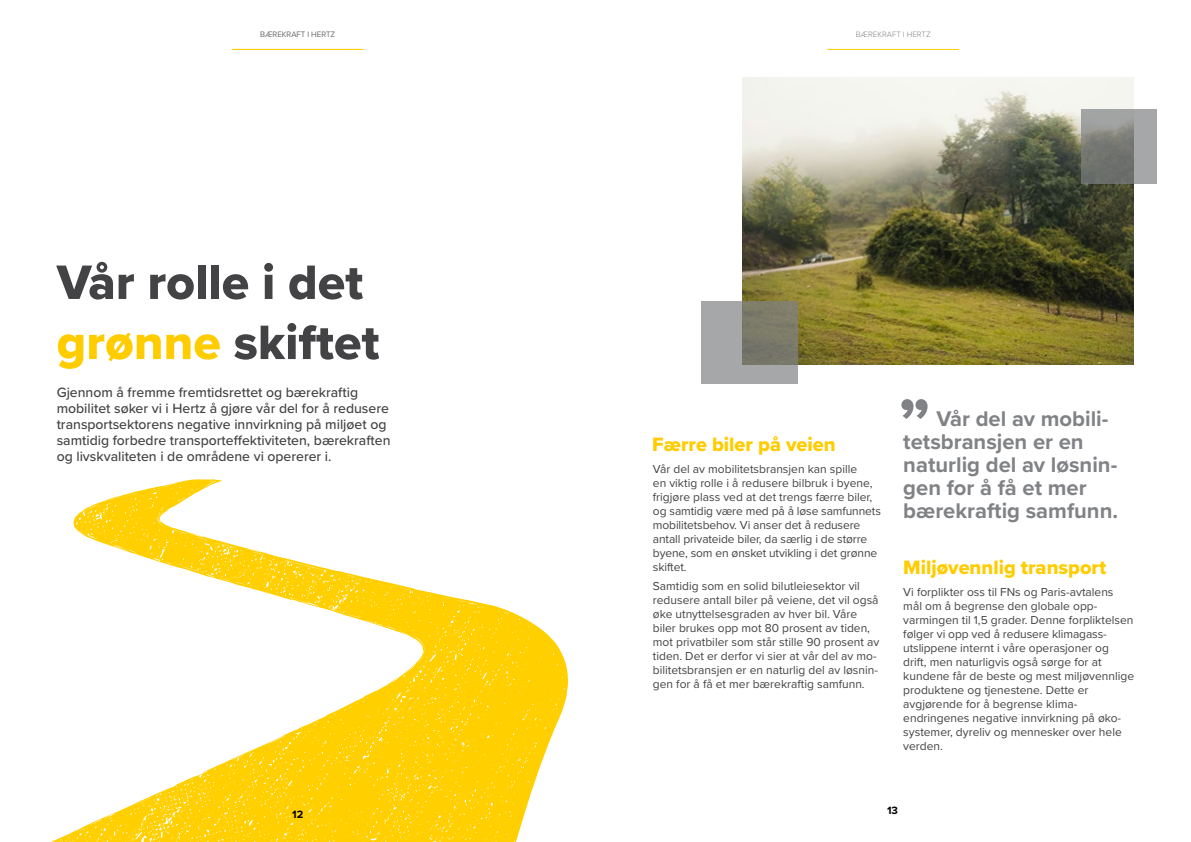
<style>
.page{position:relative;width:1191px;height:842px;background:#fff}
.page>*{position:absolute;margin:0;border:0;box-sizing:border-box;transform-origin:0 0}
.t1{font:62.3px "Proxima Nova Extrabld";color:#808285}
.t2{font:50.1px/60.1px "Proxima Nova Extrabld";color:#434244}
.t3{font:700 22px/23px "Proxima Nova";color:#808285}
.t4{font:20px "Proxima Nova Extrabld";color:#fc0}
.t5{font:500 14px/16px "Proxima Nova";color:#434244}
.t6{font:12px/14px "Proxima Nova";color:#434244}
.t7{font:700 11px "Proxima Nova";color:#000}
.t8{font:300 8px "Proxima Nova";color:#808285}
.s1{color:#fc0}
</style>
<div class="page">
<svg style="left:56px;top:485px;width:509px;height:357px"></svg>
<hr style="left:232px;top:49px;width:131px;height:1px;background:#fc0">
<img style="left:743px;top:78px;width:391px;height:286px">
<svg style="left:701px;top:301px;width:97px;height:83px;background:#92928c"></svg>
<svg style="left:1081px;top:109px;width:76px;height:74px;background:#8b8d8b"></svg>
<hr style="left:827px;top:49px;width:132px;height:1px;background:#fc0">
<p class="t8" style="left:260px;top:28px;width:77px">BÆREKRAFT I HERTZ</p>
<h2 class="t2" style="left:57px;top:251px;width:324px">Vår rolle i det <span class="s1">grønne</span> skiftet</h2>
<p class="t5" style="left:57px;top:383px;width:335px">Gjennom å fremme fremtidsrettet og bærekraftig mobilitet søker vi i Hertz å gjøre vår del for å redusere transportsektorens negative innvirkning på miljøet og samtidig forbedre transporteffektiviteten, bærekraften og livskvaliteten i de områdene vi opererer i.</p>
<p class="t7" style="left:292px;top:806px;width:13px">12</p>
<p class="t8" style="left:855px;top:28px;width:77px">BÆREKRAFT I HERTZ</p>
<h3 class="t4" style="left:652px;top:429px;width:185px">Færre biler på veien</h3>
<p class="t6" style="left:653px;top:461px;width:229px">Vår del av mobilitetsbransjen kan spille<br>en viktig rolle i å redusere bilbruk i byene, frigjøre plass ved at det trengs færre biler, og samtidig være med på å løse samfunnets mobilitetsbehov. Vi anser det å redusere antall privateide biler, da særlig i de større byene, som en ønsket utvikling i det grønne skiftet.</p>
<p class="t6" style="left:653px;top:579px;width:228px">Samtidig som en solid bilutleiesektor vil redusere antall biler på veiene, det vil også øke utnyttelsesgraden av hver bil. Våre biler brukes opp mot 80 prosent av tiden, mot privatbiler som står stille 90 prosent av tiden. Det er derfor vi sier at vår del av mo&shy;bilitetsbransjen er en naturlig del av løsnin&shy;gen for å få et mer bærekraftig samfunn.</p>
<h1 class="t1" style="left:899px;top:374px;width:32px">”</h1>
<h3 class="t3" style="left:903px;top:407px;width:216px;text-indent:33px">Vår del av mobili&shy;tetsbransjen er en naturlig del av løsnin&shy;gen for å få et mer bærekraftig samfunn.</h3>
<h3 class="t4" style="left:903px;top:553px;width:205px">Miljøvennlig transport</h3>
<p class="t6" style="left:903px;top:585px;width:232px">Vi forplikter oss til FNs og Paris-avtalens mål om å begrense den globale opp&shy;varmingen til 1,5 grader. Denne forpliktelsen følger vi opp ved å redusere klimagass&shy;utslippene internt i våre operasjoner og drift, men naturligvis også sørge for at kundene får de beste og mest miljøvennlige produktene og tjenestene. Dette er avgjørende for å begrense klima&shy;endringenes negative innvirkning på øko&shy;systemer, dyreliv og mennesker over hele verden.</p>
<p class="t7" style="left:887px;top:802px;width:12px">13</p>
</div>
